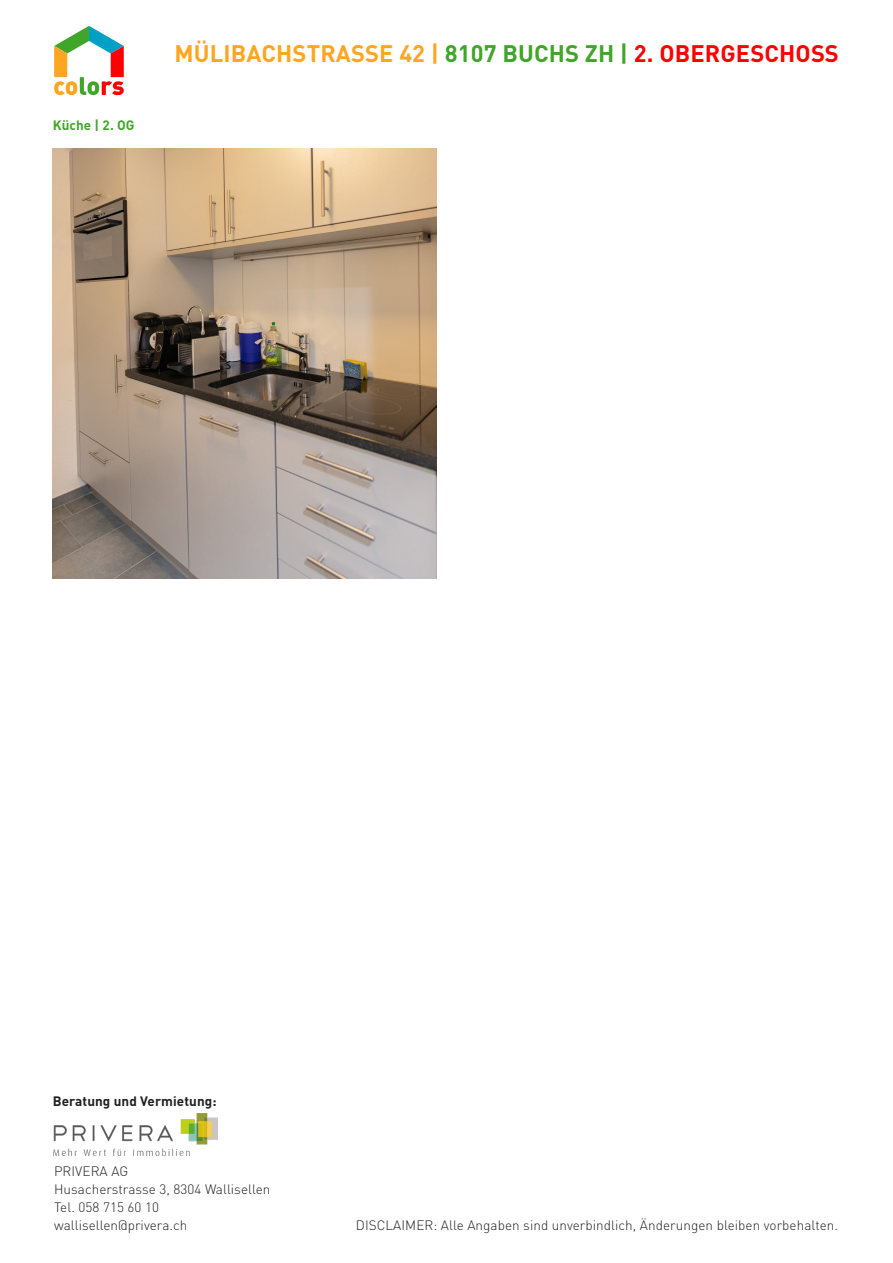
<style>
.page{position:relative;width:893px;height:1263px;background:#fff}
.page>*{position:absolute;margin:0;border:0;box-sizing:border-box;transform-origin:0 0}
.t1{font:700 23.7px "DIN";letter-spacing:.005em;color:#ffa621}
.t2{font:300 13.5px/18px "DIN";letter-spacing:.005em;color:#231f20}
.t3{font:700 13.5px "DIN";letter-spacing:.005em;color:#231f20}
.t4{font:700 13.5px "DIN";letter-spacing:.005em;color:#40a629}
.s1{color:#40a629}
.s2{color:#f00}
</style>
<div class="page">
<svg style="left:54px;top:26px;width:70px;height:69px"></svg>
<img style="left:54px;top:1113px;width:163px;height:43px">
<img style="left:53px;top:149px;width:383px;height:429px">
<p class="t4" style="left:53px;top:117px;width:83px">Küche | 2. OG</p>
<h1 class="t1" style="left:174px;top:38px;width:666px">MÜLIBACHSTRASSE 42 | <span class="s1">8107 BUCHS ZH |</span> <span class="s2">2. OBERGESCHOSS</span></h1>
<p class="t3" style="left:53px;top:1092px;width:165px">Beratung und Vermietung:</p>
<p class="t2" style="left:54px;top:1162px;width:218px">PRIVERA AG<br>Husacherstrasse 3, 8304 Wallisellen<br>Tel. 058 715 60 10 wallisellen@privera.ch</p>
<p class="t2" style="left:356px;top:1216px;width:484px">DISCLAIMER: Alle Angaben sind unverbindlich, Änderungen bleiben vorbehalten.</p>
</div>
